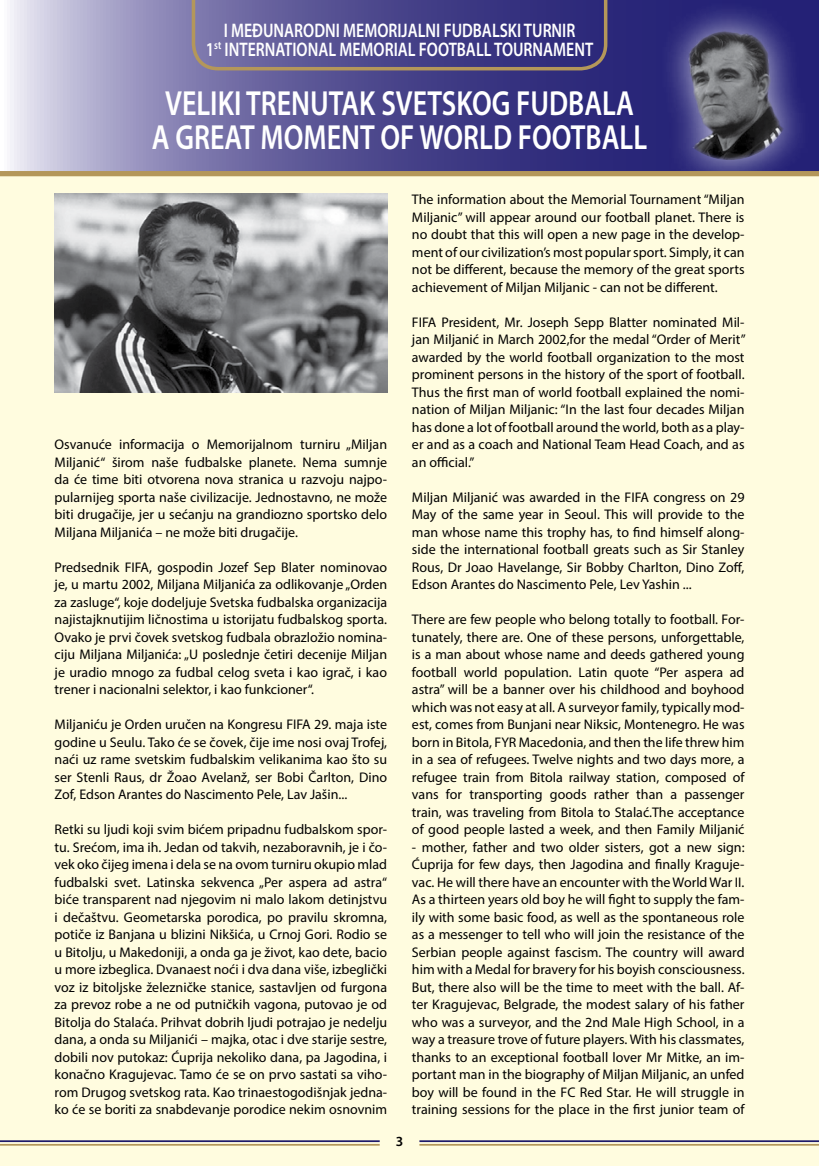
<style>
.page{position:relative;width:819px;height:1166px;background:#fffcdf}
.page>*{position:absolute;margin:0;border:0;box-sizing:border-box;transform-origin:0 0}
.t1{font:600 35px/33.6px "Myriad Pro";color:#fff;text-align:center;scale:.8 1}
.t2{font:600 19.6px/18.9px "Myriad Pro";color:#fff;text-align:center;scale:.8 1}
.t3{font:14px/17.5px "Myriad Pro";color:#000;text-align:justify}
.t4{font:600 14px "Myriad Pro";color:#000}
</style>
<div class="page">
<svg style="left:0;top:0;width:819px;height:171px;background:#726ea6"></svg>
<div style="left:658px;top:0;width:155px;height:191px;background:#fff;opacity:.75"></div>
<img style="left:665px;top:25px;width:129px;height:135px">
<svg style="left:190px;top:0;width:419px;height:72px;background:#524c89"></svg>
<div style="left:0;top:171px;width:819px;height:5px;background:#b4975a"></div>
<img style="left:55px;top:193px;width:332px;height:200px">
<hr style="left:419px;top:1140px;width:400px;height:2px;background:#1e196a">
<hr style="left:419px;top:1144px;width:400px;height:1px;background:#b4975a">
<hr style="left:0;top:1144px;width:379px;height:1px;background:#b4975a">
<hr style="left:0;top:1140px;width:379px;height:2px;background:#1e196a">
<h2 class="t2" style="left:206px;top:20px;width:485px">I MEĐUNARODNI MEMORIJALNI FUDBALSKI TURNIR<br>1<sup>st</sup> INTERNATIONAL MEMORIAL FOOTBALL TOURNAMENT</h2>
<h1 class="t1" style="left:152px;top:86px;width:620px">VELIKI TRENUTAK SVETSKOG FUDBALA<br>A GREAT MOMENT OF WORLD FOOTBALL</h1>
<p class="t3" style="left:55px;top:435px;width:334px">Osvanuće informacija o Memorijalnom turniru „Miljan Miljanić“ širom naše fudbalske planete. Nema sumnje da će time biti otvorena nova stranica u razvoju najpo&shy;pularnijeg sporta naše civilizacije. Jednostavno, ne može biti drugačije, jer u sećanju na grandiozno sportsko delo Miljana Miljanića – ne može biti drugačije.</p>
<p class="t3" style="left:55px;top:558px;width:334px">Predsednik FIFA, gospodin Jozef Sep Blater nominovao je, u martu 2002, Miljana Miljanića za odlikovanje „Orden za zasluge“, koje dodeljuje Svetska fudbalska organizacija najistajknutijim ličnostima u istorijatu fudbalskog sporta.<br>Ovako je prvi čovek svetskog fudbala obrazložio nomina&shy;ciju Miljana Miljanića: „U poslednje četiri decenije Miljan je uradio mnogo za fudbal celog sveta i kao igrač, i kao trener i nacionalni selektor, i kao funkcioner“.</p>
<p class="t3" style="left:55px;top:715px;width:334px">Miljaniću je Orden uručen na Kongresu FIFA 29. maja iste godine u Seulu. Tako će se čovek, čije ime nosi ovaj Trofej, naći uz rame svetskim fudbalskim velikanima kao što su ser Stenli Raus, dr Žoao Avelanž, ser Bobi Čarlton, Dino Zof, Edson Arantes do Nascimento Pele, Lav Jašin...</p>
<p class="t3" style="left:55px;top:820px;width:334px">Retki su ljudi koji svim bićem pripadnu fudbalskom spor&shy;tu. Srećom, ima ih. Jedan od takvih, nezaboravnih, je i čo&shy;vek oko čijeg imena i dela se na ovom turniru okupio mlad fudbalski svet. Latinska sekvenca „Per aspera ad astra“ biće transparent nad njegovim ni malo lakom detinjstvu i dečaštvu. Geometarska porodica, po pravilu skromna, potiče iz Banjana u blizini Nikšića, u Crnoj Gori. Rodio se u Bitolju, u Makedoniji, a onda ga je život, kao dete, bacio u more izbeglica. Dvanaest noći i dva dana više, izbeglički voz iz bitoljske železničke stanice, sastavljen od furgona za prevoz robe a ne od putničkih vagona, putovao je od Bitolja do Stalaća. Prihvat dobrih ljudi potrajao je nedelju dana, a onda su Miljanići – majka, otac i dve starije sestre, dobili nov putokaz: Ćuprija nekoliko dana, pa Jagodina, i konačno Kragujevac. Tamo će se on prvo sastati sa viho&shy;rom Drugog svetskog rata. Kao trinaestogodišnjak jedna&shy;ko će se boriti za snabdevanje porodice nekim osnovnim</p>
<p class="t4" style="left:396px;top:1133px;width:9px">3</p>
<p class="t3" style="left:412px;top:190px;width:334px">The information about the Memorial Tournament “Miljan Miljanic” will appear around our football planet. There is no doubt that this will open a new page in the develop&shy;ment of our civilization’s most popular sport. Simply, it can not be different, because the memory of the great sports achievement of Miljan Miljanic - can not be different.</p>
<p class="t3" style="left:412px;top:313px;width:335px">FIFA President, Mr. Joseph Sepp Blatter nominated Mil&shy;jan Miljanić in March 2002,for the medal “Order of Merit” awarded by the world football organization to the most prominent persons in the history of the sport of football.<br>Thus the first man of world football explained the nomi&shy;nation of Miljan Miljanic: “In the last four decades Miljan has done a lot of football around the world, both as a play&shy;er and as a coach and National Team Head Coach, and as an official.”</p>
<p class="t3" style="left:412px;top:488px;width:334px">Miljan Miljanić was awarded in the FIFA congress on 29<br>May of the same year in Seoul. This will provide to the man whose name this trophy has, to find himself along&shy;side the international football greats such as Sir Stanley Rous, Dr Joao Havelange, Sir Bobby Charlton, Dino Zoff, Edson Arantes do Nascimento Pele, Lev Yashin ...</p>
<p class="t3" style="left:412px;top:610px;width:334px">There are few people who belong totally to football. For&shy;tunately, there are. One of these persons, unforgettable, is a man about whose name and deeds gathered young football world population. Latin quote “Per aspera ad astra” will be a banner over his childhood and boyhood which was not easy at all. A surveyor family, typically mod&shy;est, comes from Bunjani near Niksic, Montenegro. He was born in Bitola, FYR Macedonia, and then the life threw him in a sea of refugees. Twelve nights and two days more, a refugee train from Bitola railway station, composed of vans for transporting goods rather than a passenger train, was traveling from Bitola to Stalać.The acceptance of good people lasted a week, and then Family Miljanić</p>
<p class="t3" style="left:412px;top:838px;width:334px">- mother, father and two older sisters, got a new sign:<br>Ćuprija for few days, then Jagodina and finally Kraguje&shy;vac. He will there have an encounter with the World War II.<br>As a thirteen years old boy he will fight to supply the fam&shy;ily with some basic food, as well as the spontaneous role as a messenger to tell who will join the resistance of the Serbian people against fascism. The country will award him with a Medal for bravery for his boyish consciousness.<br>But, there also will be the time to meet with the ball. Af&shy;ter Kragujevac, Belgrade, the modest salary of his father who was a surveyor, and the 2nd Male High School, in a way a treasure trove of future players. With his classmates, thanks to an exceptional football lover Mr Mitke, an im&shy;portant man in the biography of Miljan Miljanic, an unfed boy will be found in the FC Red Star. He will struggle in training sessions for the place in the first junior team of</p>
</div>
